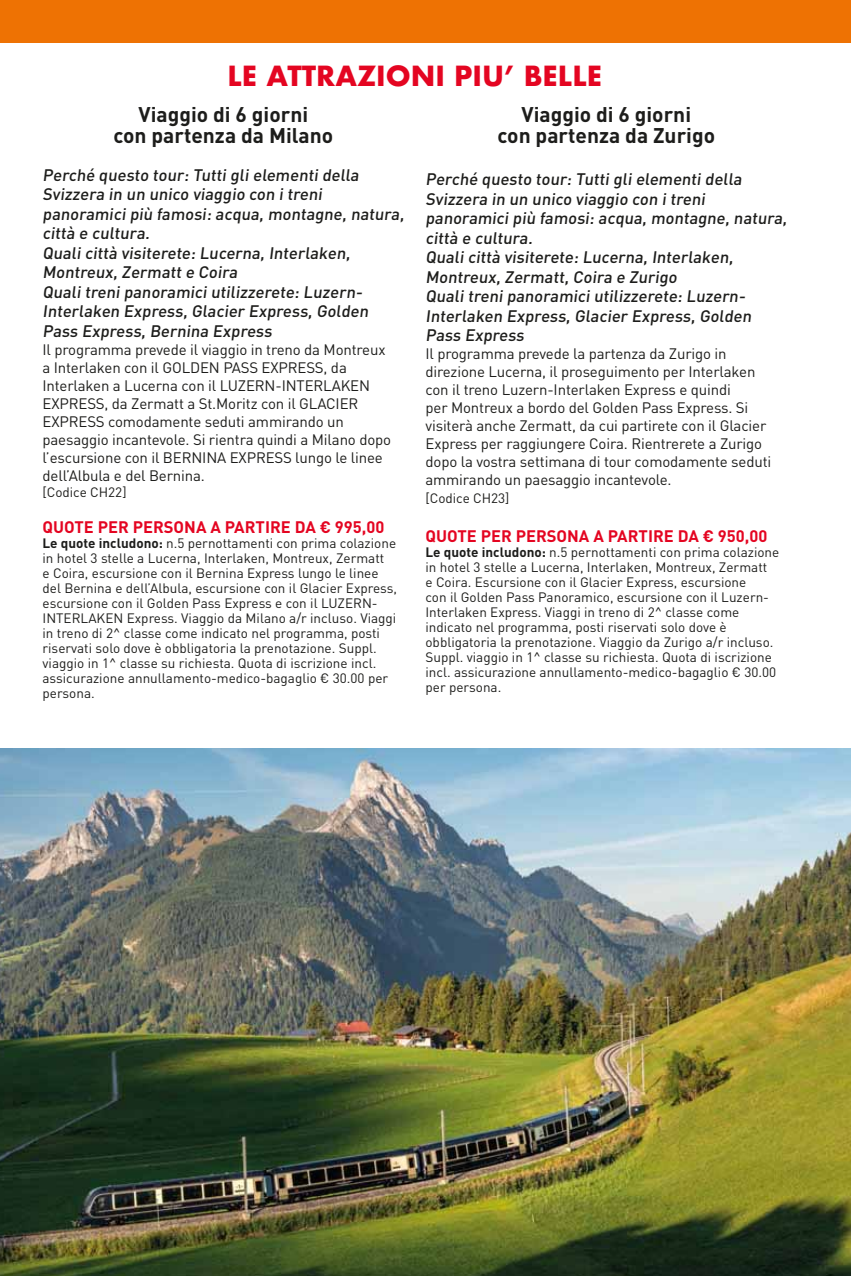
<style>
.page{position:relative;width:851px;height:1276px;background:#fff}
.page>*{position:absolute;margin:0;border:0;box-sizing:border-box;transform-origin:0 0}
.t1{font:700 27px "Futura";color:#e40521}
.t2{font:700 21px/21px "DIN Pro";color:#1d1d1b;text-align:center}
.t3{font:500 16.5px/19.5px "DIN Pro";color:#1d1d1b}
.t4{font:700 16.5px "DIN Pro";color:#e40521}
.t5{font:15px/18px "DIN Pro";letter-spacing:-.01em;color:#1d1d1b}
.t6{font:13.5px/15px "DIN Pro";color:#1d1d1b}
.s1{font-weight:700}
</style>
<div class="page">
<div style="left:0;top:0;width:850px;height:43px;background:#ee7203"></div>
<img style="left:0;top:748px;width:850px;height:528px">
<h1 class="t1" style="left:227px;top:64px;width:376px">LE ATTRAZIONI PIU’ BELLE</h1>
<h2 class="t2" style="left:497px;top:107px;width:219px">Viaggio di 6 giorni<br>con partenza da Zurigo</h2>
<p class="t3" style="left:425px;top:171px;width:365px">Perché questo tour: Tutti gli elementi della Svizzera in un unico viaggio con i treni panoramici più famosi: acqua, montagne, natura, città e cultura.<br>Quali città visiterete: Lucerna, Interlaken, Montreux, Zermatt, Coira e Zurigo<br>Quali treni panoramici utilizzerete: Luzern-Interlaken Express, Glacier Express, Golden Pass Express</p>
<p class="t5" style="left:425px;top:346px;width:347px">Il programma prevede la partenza da Zurigo in direzione Lucerna, il proseguimento per Interlaken con il treno Luzern-Interlaken Express e quindi<br>per Montreux a bordo del Golden Pass Express. Si visiterà anche Zermatt, da cui partirete con il Glacier Express per raggiungere Coira. Rientrerete a Zurigo dopo la vostra settimana di tour comodamente seduti ammirando un paesaggio incantevole.</p>
<p class="t6" style="left:425px;top:492px;width:85px">[Codice CH23]</p>
<p class="t4" style="left:425px;top:530px;width:343px">QUOTE PER PERSONA A PARTIRE DA € 950,00</p>
<p class="t6" style="left:425px;top:546px;width:355px"><span class="s1">Le quote includono:</span> n.5 pernottamenti con prima colazione in hotel 3 stelle a Lucerna, Interlaken, Montreux, Zermatt<br>e Coira. Escursione con il Glacier Express, escursione<br>con il Golden Pass Panoramico, escursione con il Luzern-Interlaken Express. Viaggi in treno di 2^ classe come indicato nel programma, posti riservati solo dove è obbligatoria la prenotazione. Viaggio da Zurigo a/r incluso.<br>Suppl. viaggio in 1^ classe su richiesta. Quota di iscrizione incl. assicurazione annullamento-medico-bagaglio € 30.00 per persona.</p>
<h2 class="t2" style="left:113px;top:107px;width:221px">Viaggio di 6 giorni<br>con partenza da Milano</h2>
<p class="t3" style="left:43px;top:167px;width:365px">Perché questo tour: Tutti gli elementi della Svizzera in un unico viaggio con i treni panoramici più famosi: acqua, montagne, natura, città e cultura.<br>Quali città visiterete: Lucerna, Interlaken, Montreux, Zermatt e Coira<br>Quali treni panoramici utilizzerete: Luzern-Interlaken Express, Glacier Express, Golden Pass Express, Bernina Express</p>
<p class="t5" style="left:43px;top:342px;width:350px">Il programma prevede il viaggio in treno da Montreux a Interlaken con il GOLDEN PASS EXPRESS, da Interlaken a Lucerna con il LUZERN-INTERLAKEN EXPRESS, da Zermatt a St.Moritz con il GLACIER EXPRESS comodamente seduti ammirando un paesaggio incantevole. Si rientra quindi a Milano dopo l’escursione con il BERNINA EXPRESS lungo le linee dell’Albula e del Bernina.</p>
<p class="t6" style="left:43px;top:486px;width:85px">[Codice CH22]</p>
<p class="t4" style="left:43px;top:521px;width:343px">QUOTE PER PERSONA A PARTIRE DA € 995,00</p>
<p class="t6" style="left:43px;top:537px;width:356px"><span class="s1">Le quote includono:</span> n.5 pernottamenti con prima colazione in hotel 3 stelle a Lucerna, Interlaken, Montreux, Zermatt<br>e Coira, escursione con il Bernina Express lungo le linee del Bernina e dell’Albula, escursione con il Glacier Express, escursione con il Golden Pass Express e con il LUZERN-INTERLAKEN Express. Viaggio da Milano a/r incluso. Viaggi in treno di 2^ classe come indicato nel programma, posti riservati solo dove è obbligatoria la prenotazione. Suppl. viaggio in 1^ classe su richiesta. Quota di iscrizione incl. assicurazione annullamento-medico-bagaglio € 30.00 per persona.</p>
</div>
